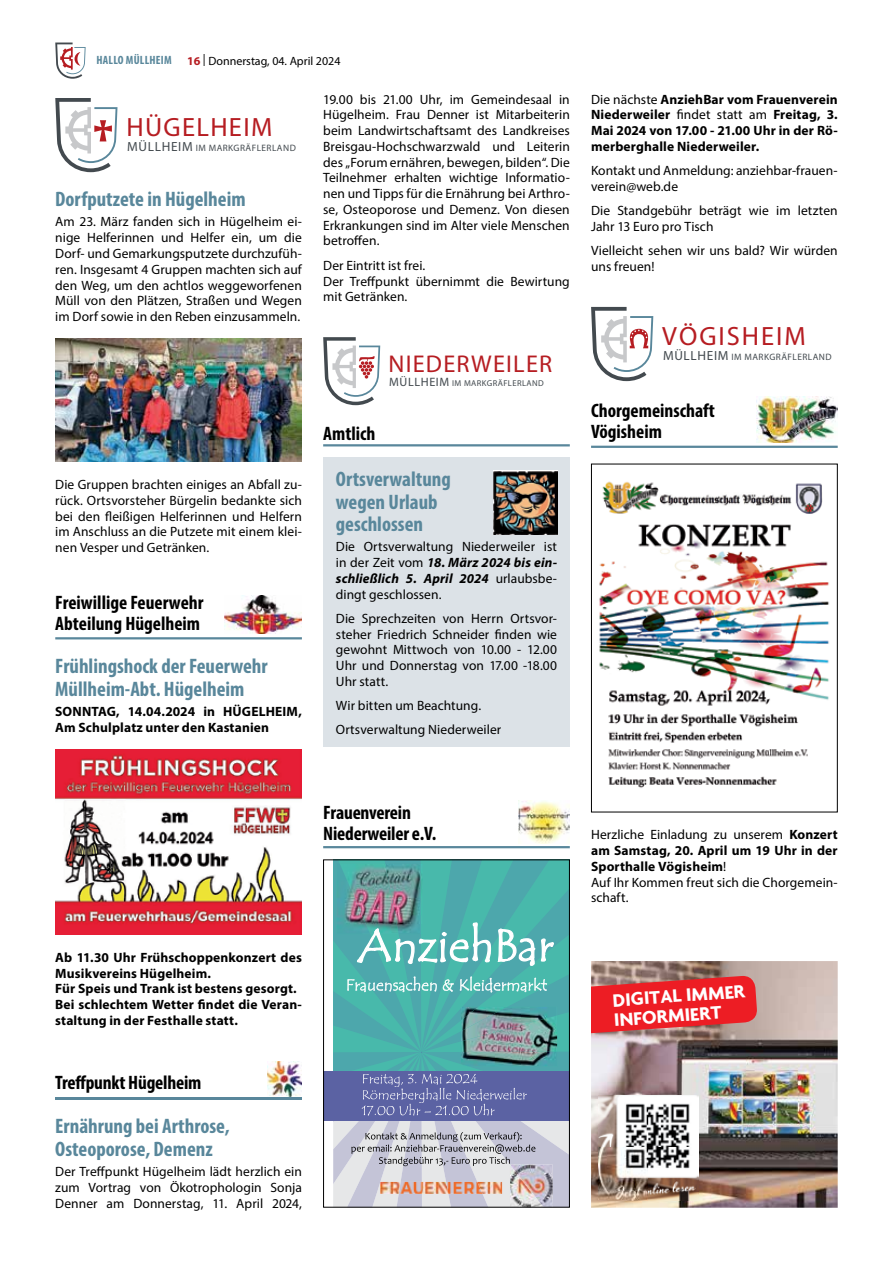
<style>
.page{position:relative;width:893px;height:1263px;background:#fff}
.page>*{position:absolute;margin:0;border:0;box-sizing:border-box;transform-origin:0 0}
.t1{font:26.55px "Myriad Pro";letter-spacing:.065em;color:#b61d22}
.t2{font:24.3px "Myriad Pro";letter-spacing:.05em;color:#b61d22}
.t3{font:700 condensed 21px/22.5px "Myriad Pro";color:#59879b}
.t4{font:700 condensed 19.5px/21px "Myriad Pro";color:#000}
.t5{font:700 19.5px/19.5px "Agenda";color:#fff}
.t6{font:13.5px/15.8px "Myriad Pro";letter-spacing:.005em;color:#000;text-align:justify}
.t7{font:700 13.5px/15.9px "Myriad Pro";letter-spacing:.01em;color:#000}
.t8{font:12px "Myriad Pro";color:#000}
.t9{font:700 condensed 12px "Myriad Pro";letter-spacing:.02em;color:#59879b}
.t10{font:9.3px "Myriad Pro";letter-spacing:.05em;color:#434a4f}
.t11{font:8.55px "Myriad Pro";letter-spacing:.05em;color:#434a4f}
.s1{font-weight:700;color:#b61d22}
.s2{font-size:13.2px}
.s3{font-size:12.15px}
.s4{font-weight:700;font-style:italic}
.s5{font-weight:400}
.s6{font-weight:700}
</style>
<div class="page">
<svg style="left:55px;top:43px;width:31px;height:36px"></svg>
<svg style="left:55px;top:98px;width:62px;height:74px"></svg>
<img style="left:55px;top:338px;width:247px;height:124px">
<hr style="left:55px;top:637px;width:247px;height:2px;background:#59879b">
<img style="left:225px;top:595px;width:77px;height:38px">
<img style="left:55px;top:749px;width:247px;height:185px">
<hr style="left:55px;top:1097px;width:247px;height:2px;background:#59879b">
<img style="left:267px;top:1061px;width:35px;height:35px">
<svg style="left:284px;top:1061px;width:4px;height:3px"></svg>
<svg style="left:323px;top:337px;width:57px;height:68px"></svg>
<hr style="left:323px;top:444px;width:247px;height:2px;background:#59879b">
<svg style="left:591px;top:307px;width:62px;height:74px"></svg>
<hr style="left:591px;top:446px;width:247px;height:2px;background:#59879b">
<img style="left:756px;top:397px;width:82px;height:46px">
<img style="left:599px;top:481px;width:230px;height:307px">
<div style="left:591px;top:464px;width:247px;height:348px;border:1px solid #000"></div>
<div style="left:323px;top:458px;width:247px;height:289px;background:#dce2e7"></div>
<img style="left:493px;top:470px;width:64px;height:64px">
<hr style="left:323px;top:846px;width:247px;height:2px;background:#59879b">
<img style="left:518px;top:800px;width:52px;height:43px">
<div style="left:323px;top:1071px;width:247px;height:16px;background:#5b62a3"></div>
<div style="left:323px;top:1087px;width:247px;height:16px;background:#5b62a3"></div>
<div style="left:323px;top:1103px;width:247px;height:16px;background:#5b62a3"></div>
<hr style="left:323px;top:1119px;width:247px;height:1px;background:#5b62a3">
<svg style="left:333px;top:861px;width:235px;height:344px"></svg>
<img style="left:446px;top:1182px;width:37px;height:12px">
<img style="left:510px;top:1207px;width:43px;height:1px">
<img style="left:510px;top:1164px;width:43px;height:41px">
<div style="left:323px;top:859px;width:247px;height:348px;border:1px solid #000"></div>
<img style="left:591px;top:961px;width:247px;height:247px">
<img style="left:598px;top:1095px;width:101px;height:105px">
<svg style="left:591px;top:975px;width:167px;height:59px;background:#dc3639"></svg>
<p class="t9" style="left:96px;top:52px;width:76px">Hallo Müllheim</p>
<p class="t8" style="left:187px;top:53px;width:155px"><span class="s1">16</span> | Donnerstag, 04. April 2024</p>
<h1 class="t1" style="left:127px;top:110px;width:147px">HÜGELHEIM</h1>
<p class="t10" style="left:127px;top:142px;width:170px"><span class="s2">MÜLLHEIM</span> IM MARKGRÄFLERLAND</p>
<h3 class="t3" style="left:55px;top:187px;width:192px">Dorfputzete in Hügelheim</h3>
<p class="t6" style="left:55px;top:213px;width:248px">Am 23. März fanden sich in Hügelheim ei&shy;nige Helferinnen und Helfer ein, um die Dorf- und Gemarkungsputzete durchzufüh&shy;ren. Insgesamt 4 Gruppen machten sich auf den Weg, um den achtlos weggeworfenen Müll von den Plätzen, Straßen und Wegen im Dorf sowie in den Reben einzusammeln.</p>
<p class="t6" style="left:55px;top:476px;width:248px">Die Gruppen brachten einiges an Abfall zu&shy;rück. Ortsvorsteher Bürgelin bedankte sich bei den fleißigen Helferinnen und Helfern im Anschluss an die Putzete mit einem klei&shy;nen Vesper und Getränken.</p>
<h3 class="t4" style="left:55px;top:591px;width:150px">Freiwillige Feuerwehr<br>Abteilung Hügelheim</h3>
<h3 class="t3" style="left:55px;top:655px;width:214px">Frühlingshock der Feuerwehr<br>Müllheim-Abt. Hügelheim</h3>
<p class="t7" style="left:55px;top:703px;width:248px">SONNTAG, 14.04.2024 in HÜGELHEIM,<br>Am Schulplatz unter den Kastanien</p>
<p class="t6" style="left:323px;top:91px;width:248px">19.00 bis 21.00 Uhr, im Gemeindesaal in Hügelheim. Frau Denner ist Mitarbeiterin beim Landwirtschaftsamt des Landkreises Breisgau-Hochschwarzwald und Leiterin des „Forum ernähren, bewegen, bilden“. Die Teilnehmer erhalten wichtige Informatio&shy;nen und Tipps für die Ernährung bei Arthro&shy;se, Osteoporose und Demenz. Von diesen Erkrankungen sind im Alter viele Menschen betroffen.</p>
<p class="t6" style="left:323px;top:257px;width:248px;text-align:left">Der Eintritt ist frei.<br>Der Treffpunkt übernimmt die Bewirtung mit Getränken.</p>
<h2 class="t2" style="left:388px;top:348px;width:165px">NIEDERWEILER</h2>
<p class="t11" style="left:389px;top:377px;width:156px"><span class="s3">MÜLLHEIM</span> IM MARKGRÄFLERLAND</p>
<h3 class="t4" style="left:323px;top:423px;width:54px">Amtlich</h3>
<h3 class="t3" style="left:336px;top:468px;width:116px">Ortsverwaltung wegen Urlaub geschlossen</h3>
<p class="t6" style="left:336px;top:539px;width:223px">Die Ortsverwaltung Niederweiler ist in der Zeit vom <span class="s4">18. März 2024 bis ein&shy;schließlich 5. April 2024</span> urlaubsbe&shy;dingt geschlossen.</p>
<p class="t6" style="left:336px;top:610px;width:223px">Die Sprechzeiten von Herrn Ortsvor&shy;steher Friedrich Schneider finden wie gewohnt Mittwoch von 10.00 - 12.00<br>Uhr und Donnerstag von 17.00 -18.00<br>Uhr statt.</p>
<p class="t6" style="left:336px;top:693px;width:167px;line-height:24.3px">Wir bitten um Beachtung.<br>Ortsverwaltung Niederweiler</p>
<p class="t7" style="left:591px;top:91px;width:248px;text-align:justify"><span class="s5">Die nächste</span> AnziehBar vom Frauenverein Niederweiler <span class="s5">findet statt am</span> Freitag, 3.<br>Mai 2024 von 17.00 - 21.00 Uhr in der Rö&shy;merberghalle Niederweiler.</p>
<p class="t6" style="left:591px;top:163px;width:248px">Kontakt und Anmeldung: anziehbar-frauen&shy;verein@web.de</p>
<p class="t6" style="left:591px;top:203px;width:248px">Die Standgebühr beträgt wie im letzten<br>Jahr 13 Euro pro Tisch</p>
<p class="t6" style="left:591px;top:243px;width:248px">Vielleicht sehen wir uns bald? Wir würden uns freuen!</p>
<h1 class="t1" style="left:662px;top:319px;width:145px">VÖGISHEIM</h1>
<p class="t10" style="left:663px;top:351px;width:170px"><span class="s2">MÜLLHEIM</span> IM MARKGRÄFLERLAND</p>
<h3 class="t4" style="left:591px;top:399px;width:125px">Chorgemeinschaft<br>Vögisheim</h3>
<h3 class="t4" style="left:323px;top:802px;width:115px">Frauenverein<br>Niederweiler e.V.</h3>
<p class="t7" style="left:55px;top:949px;width:248px">Ab 11.30 Uhr Frühschoppenkonzert des Musikvereins Hügelheim.<br>Für Speis und Trank ist bestens gesorgt.<br>Bei schlechtem Wetter findet die Veran&shy;staltung in der Festhalle statt.</p>
<h3 class="t4" style="left:55px;top:1071px;width:148px">Treffpunkt Hügelheim</h3>
<h3 class="t3" style="left:55px;top:1114px;width:176px">Ernährung bei Arthrose,<br>Osteoporose, Demenz</h3>
<p class="t6" style="left:55px;top:1163px;width:248px">Der Treffpunkt Hügelheim lädt herzlich ein zum Vortrag von Ökotrophologin Sonja Denner am Donnerstag, 11. April 2024,</p>
<p class="t6" style="left:591px;top:827px;width:248px;text-align:left">Herzliche Einladung zu unserem <span class="s6">Konzert am Samstag, 20. April um 19 Uhr in der<br>Sporthalle Vögisheim</span>!<br>Auf Ihr Kommen freut sich die Chorgemein&shy;schaft.</p>
<h3 class="t5" style="left:612px;top:990px;width:134px;rotate:-4deg">DIGITAL IMMER<br>INFORMIERT</h3>
</div>
